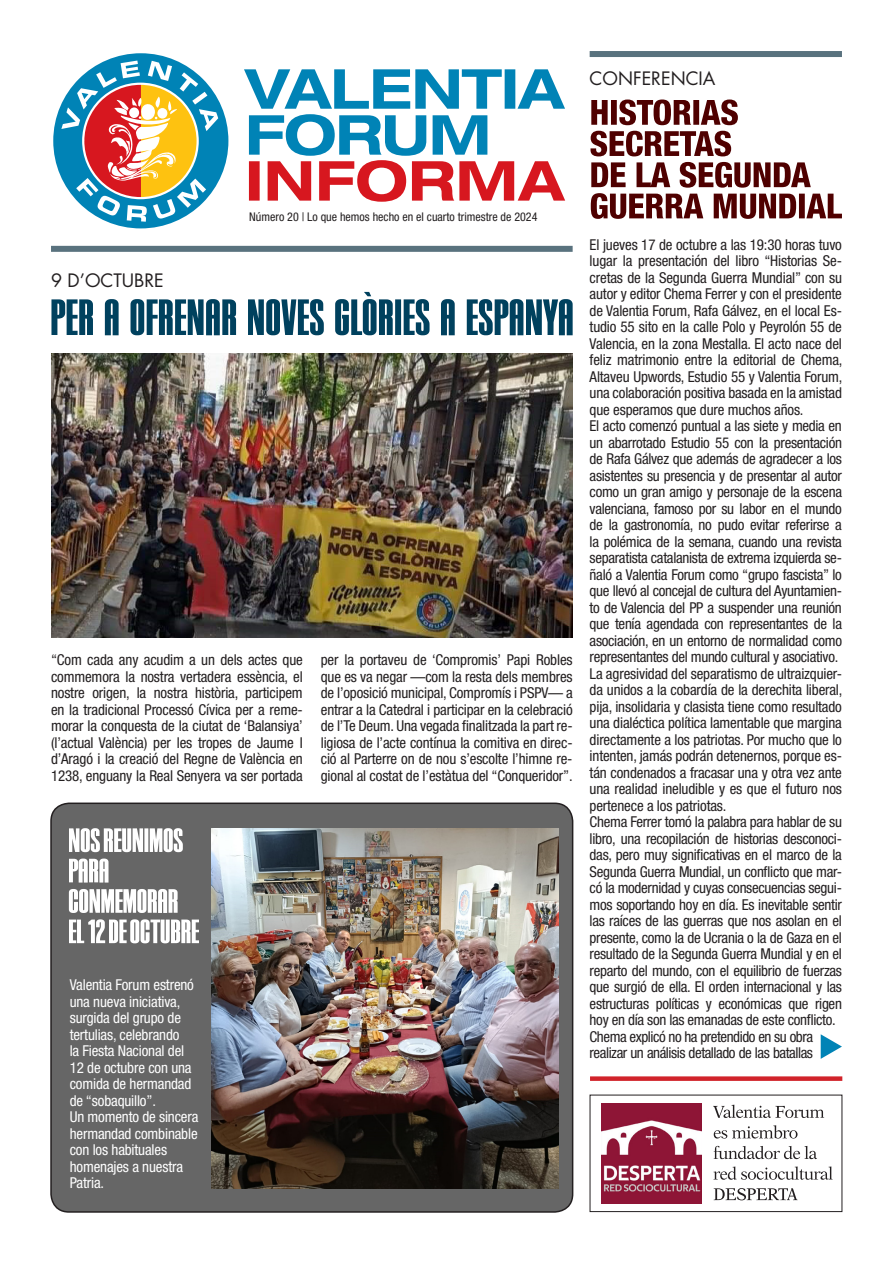
<style>
.page{position:relative;width:893px;height:1263px;background:#fff}
.page>*{position:absolute;margin:0;border:0;box-sizing:border-box;transform-origin:0 0}
.t1{font:18px "Futura Std";color:#231f20}
.t2{font:condensed 15px/16.5px "Helvetica Neue LT Pro";letter-spacing:-.02em;color:#231f20;text-align:justify}
.t3{font:condensed 15px/16.5px "Helvetica Neue LT Pro";letter-spacing:-.01em;color:#fff}
.t4{font:condensed 12px "Helvetica Neue LT Pro";color:#231f20}
</style>
<div class="page">
<div style="left:51px;top:803px;width:522px;height:409px;background:#666;border-radius:18px"></div>
<div style="left:50px;top:802px;width:523px;height:411px;border:2px solid #231f20;border-radius:18px"></div>
<svg style="left:53px;top:53px;width:176px;height:176px"></svg>
<svg style="left:244px;top:69px;width:321px;height:133px"></svg>
<div style="left:51px;top:246px;width:522px;height:6px;background:#59727e"></div>
<div style="left:590px;top:51px;width:252px;height:6px;background:#59727e"></div>
<div style="left:590px;top:1095px;width:252px;height:117px;border:1px solid #231f20"></div>
<img style="left:601px;top:1104px;width:100px;height:99px">
<svg style="left:714px;top:1188px;width:83px;height:12px"></svg>
<svg style="left:713px;top:1166px;width:120px;height:14px"></svg>
<svg style="left:714px;top:1146px;width:103px;height:13px"></svg>
<svg style="left:714px;top:1125px;width:83px;height:13px"></svg>
<svg style="left:713px;top:1105px;width:111px;height:13px"></svg>
<div style="left:590px;top:1076px;width:252px;height:5px;background:#d1232a"></div>
<img style="left:51px;top:353px;width:522px;height:284px">
<svg style="left:51px;top:292px;width:522px;height:43px"></svg>
<img style="left:211px;top:828px;width:348px;height:360px">
<svg style="left:69px;top:919px;width:130px;height:24px"></svg>
<svg style="left:69px;top:889px;width:109px;height:24px;background:#d9d9d9"></svg>
<svg style="left:69px;top:858px;width:40px;height:24px"></svg>
<svg style="left:69px;top:828px;width:114px;height:24px;background:#d2d2d2"></svg>
<svg style="left:591px;top:162px;width:251px;height:57px"></svg>
<svg style="left:590px;top:131px;width:141px;height:25px"></svg>
<svg style="left:591px;top:100px;width:147px;height:25px"></svg>
<svg style="left:821px;top:1034px;width:21px;height:25px"></svg>
<p class="t1" style="left:590px;top:67px;width:127px">CONFERENCIA</p>
<p class="t1" style="left:51px;top:268px;width:114px">9 D’OCTUBRE</p>
<p class="t4" style="left:249px;top:209px;width:290px">Número 20 | Lo que hemos hecho en el cuarto trimestre de 2024</p>
<p class="t2" style="left:51px;top:651px;width:253px">“Com cada any acudim a un dels actes que commemora la nostra vertadera essència, el nostre origen, la nostra història, participem en la tradicional Processó Cívica per a reme&shy;morar la conquesta de la ciutat de ‘Balansiya’ (l’actual València) per les tropes de Jaume I d’Aragó i la creació del Regne de València en 1238, enguany la Real Senyera va ser portada</p>
<p class="t2" style="left:321px;top:651px;width:253px">per la portaveu de ‘Compromis’ Papi Robles que es va negar —com la resta dels membres de l’oposició municipal, Compromís i PSPV— a entrar a la Catedral i participar en la celebració de l’Te Deum. Una vegada finalitzada la part re&shy;ligiosa de l’acte contínua la comitiva en direc&shy;ció al Parterre on de nou s’escolte l’himne re&shy;gional al costat de l’estàtua del “Conqueridor”.</p>
<p class="t3" style="left:70px;top:977px;width:130px">Valentia Forum estrenó una nueva iniciativa, surgida del grupo de tertulias, celebrando<br>la Fiesta Nacional del<br>12 de octubre con una comida de hermandad de “sobaquillo”.<br>Un momento de sincera hermandad combinable con los habituales homenajes a nuestra<br>Patria.</p>
<p class="t2" style="left:590px;top:236px;width:254px;text-align:left">El jueves 17 de octubre a las 19:30 horas tuvo lugar la presentación del libro “Historias Se&shy;cretas de la Segunda Guerra Mundial” con su autor y editor Chema Ferrer y con el presidente de Valentia Forum, Rafa Gálvez, en el local Es&shy;tudio 55 sito en la calle Polo y Peyrolón 55 de Valencia, en la zona Mestalla. El acto nace del feliz matrimonio entre la editorial de Chema, Altaveu Upwords, Estudio 55 y Valentia Forum, una colaboración positiva basada en la amistad que esperamos que dure muchos años.<br>El acto comenzó puntual a las siete y media en un abarrotado Estudio 55 con la presentación de Rafa Gálvez que además de agradecer a los asistentes su presencia y de presentar al autor como un gran amigo y personaje de la escena valenciana, famoso por su labor en el mundo de la gastronomía, no pudo evitar referirse a la polémica de la semana, cuando una revista separatista catalanista de extrema izquierda se&shy;ñaló a Valentia Forum como “grupo fascista” lo que llevó al concejal de cultura del Ayuntamien&shy;to de Valencia del PP a suspender una reunión que tenía agendada con representantes de la asociación, en un entorno de normalidad como representantes del mundo cultural y asociativo.<br>La agresividad del separatismo de ultraizquier&shy;da unidos a la cobardía de la derechita liberal, pija, insolidaria y clasista tiene como resultado una dialéctica política lamentable que margina directamente a los patriotas. Por mucho que lo intenten, jamás podrán detenernos, porque es&shy;tán condenados a fracasar una y otra vez ante una realidad ineludible y es que el futuro nos pertenece a los patriotas.<br>Chema Ferrer tomó la palabra para hablar de su libro, una recopilación de historias desconoci&shy;das, pero muy significativas en el marco de la Segunda Guerra Mundial, un conflicto que mar&shy;có la modernidad y cuyas consecuencias segui&shy;mos soportando hoy en día. Es inevitable sentir las raíces de las guerras que nos asolan en el presente, como la de Ucrania o la de Gaza en el resultado de la Segunda Guerra Mundial y en el reparto del mundo, con el equilibrio de fuerzas que surgió de ella. El orden internacional y las estructuras políticas y económicas que rigen hoy en día son las emanadas de este conflicto.<br>Chema explicó no ha pretendido en su obra realizar un análisis detallado de las batallas</p>
</div>
